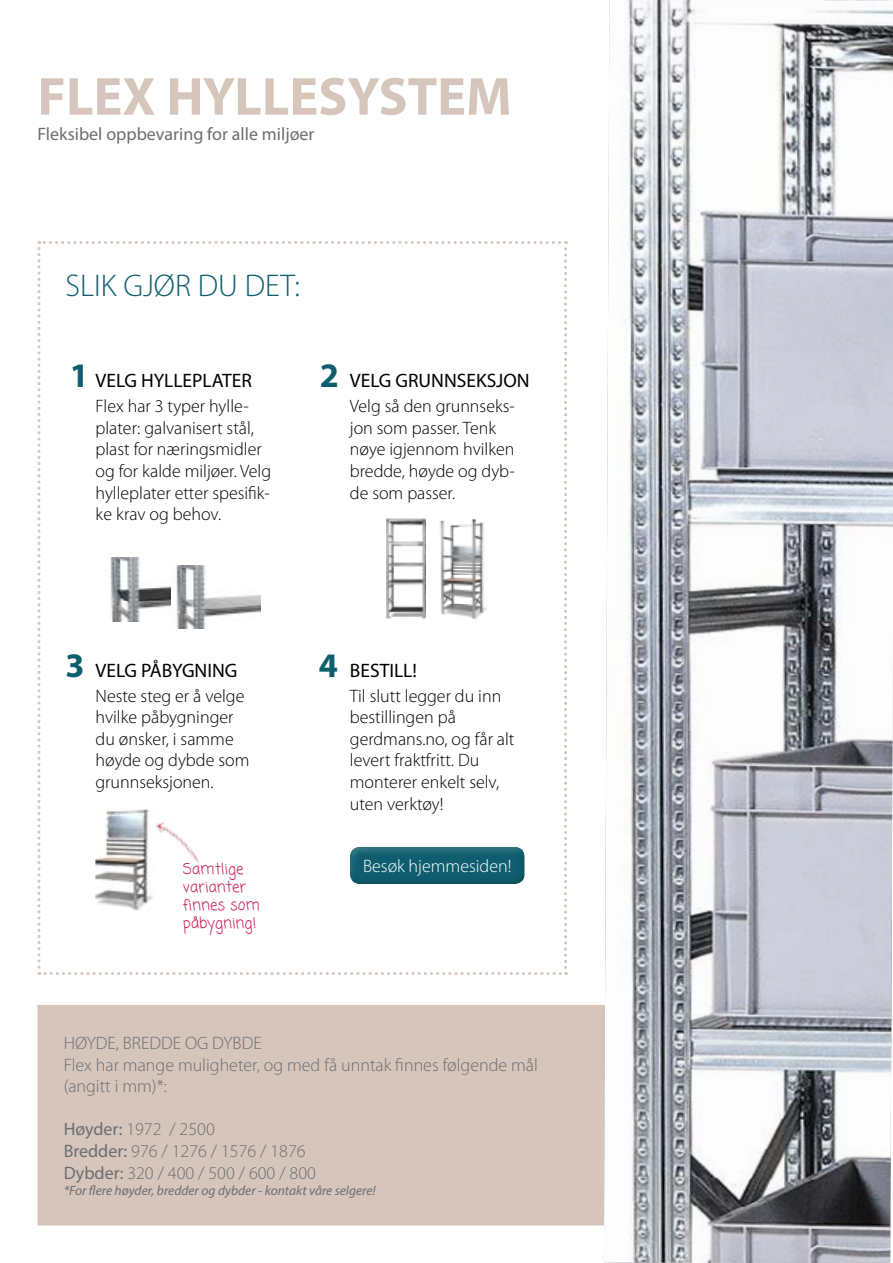
<style>
.page{position:relative;width:893px;height:1263px;background:#fff}
.page>*{position:absolute;margin:0;border:0;box-sizing:border-box;transform-origin:0 0}
.t1{font:700 54px "Myriad Pro";color:#d5c5bb}
.t2{font:700 34.5px "Myriad Pro";color:#0e5e6f}
.t3{font:300 31.5px "Myriad Pro";color:#0e5e6f}
.t4{font:19.5px "Myriad Pro";color:#000}
.t5{font:300 18px/21.6px "Myriad Pro";color:#000}
.t6{font:300 18px/21.6px "Myriad Pro";color:#6d6e71}
.t7{font:18px "Myriad Pro";color:#6d6e71}
.t8{font:300 18px "Myriad Pro";color:#fff}
.t9{font:15px/18px "Coming Soon";color:#c82254}
.t10{font:italic 13.5px "Myriad Pro";color:#6d6e71}
.s1{font-weight:400}
</style>
<div class="page">
<div style="left:38px;top:1005px;width:569px;height:220px;background:#d5c5bb"></div>
<svg style="left:38px;top:241px;width:529px;height:734px"></svg>
<img style="left:387px;top:519px;width:39px;height:101px">
<img style="left:96px;top:809px;width:58px;height:101px">
<img style="left:438px;top:520px;width:50px;height:98px">
<img style="left:105px;top:557px;width:97px;height:64px">
<img style="left:171px;top:565px;width:89px;height:63px">
<img style="left:133px;top:788px;width:100px;height:99px">
<img style="left:604px;top:0;width:289px;height:1263px">
<div style="left:339px;top:836px;width:191px;height:47px;background:#fff"></div>
<div style="left:343px;top:843px;width:192px;height:42px;background:#000;opacity:.3"></div>
<h1 class="t1" style="left:38px;top:61px;width:476px">FLEX HYLLESYSTEM</h1>
<p class="t7" style="left:38px;top:123px;width:278px">Fleksibel oppbevaring for alle miljøer</p>
<h3 class="t3" style="left:65px;top:268px;width:236px">SLIK GJØR DU DET:</h3>
<h2 class="t2" style="left:70px;top:353px;width:21px">1</h2>
<h2 class="t2" style="left:320px;top:353px;width:21px">2</h2>
<p class="t4" style="left:96px;top:369px;width:158px">VELG HYLLEPLATER</p>
<p class="t5" style="left:96px;top:396px;width:177px">Flex har 3 typer hylle&shy;plater: galvanisert stål, plast for næringsmidler og for kalde miljøer. Velg hylleplater etter spesifik&shy;ke krav og behov.</p>
<p class="t4" style="left:350px;top:369px;width:181px">VELG GRUNNSEKSJON</p>
<p class="t5" style="left:350px;top:396px;width:166px">Velg så den grunnseks&shy;jon som passer. Tenk nøye igjennom hvilken bredde, høyde og dyb&shy;de som passer.</p>
<h2 class="t2" style="left:65px;top:643px;width:21px">3</h2>
<h2 class="t2" style="left:319px;top:643px;width:21px">4</h2>
<p class="t4" style="left:96px;top:658px;width:143px">VELG PÅBYGNING</p>
<p class="t5" style="left:96px;top:685px;width:155px">Neste steg er å velge hvilke påbygninger du ønsker, i samme høyde og dybde som grunnseksjonen.</p>
<p class="t4" style="left:350px;top:658px;width:69px">BESTILL!</p>
<p class="t5" style="left:350px;top:685px;width:166px">Til slutt legger du inn bestillingen på gerdmans.no, og får alt levert fraktfritt. Du monterer enkelt selv, uten verktøy!</p>
<p class="t9" style="left:183px;top:861px;width:78px">Samtlige varianter finnes som påbygning!</p>
<p class="t8" style="left:363px;top:856px;width:150px">Besøk hjemmesiden!</p>
<p class="t6" style="left:64px;top:1032px;width:476px">HØYDE, BREDDE OG DYBDE<br>Flex har mange muligheter, og med få unntak finnes følgende mål (angitt i mm)*:</p>
<p class="t6" style="left:64px;top:1119px;width:254px"><span class="s1">Høyder:</span> 1972 / 2500<br><span class="s1">Bredder:</span> 976 / 1276 / 1576 / 1876<br><span class="s1">Dybder:</span> 320 / 400 / 500 / 600 / 800</p>
<p class="t10" style="left:64px;top:1182px;width:314px">*For flere høyder, bredder og dybder - kontakt våre selgere!</p>
</div>
